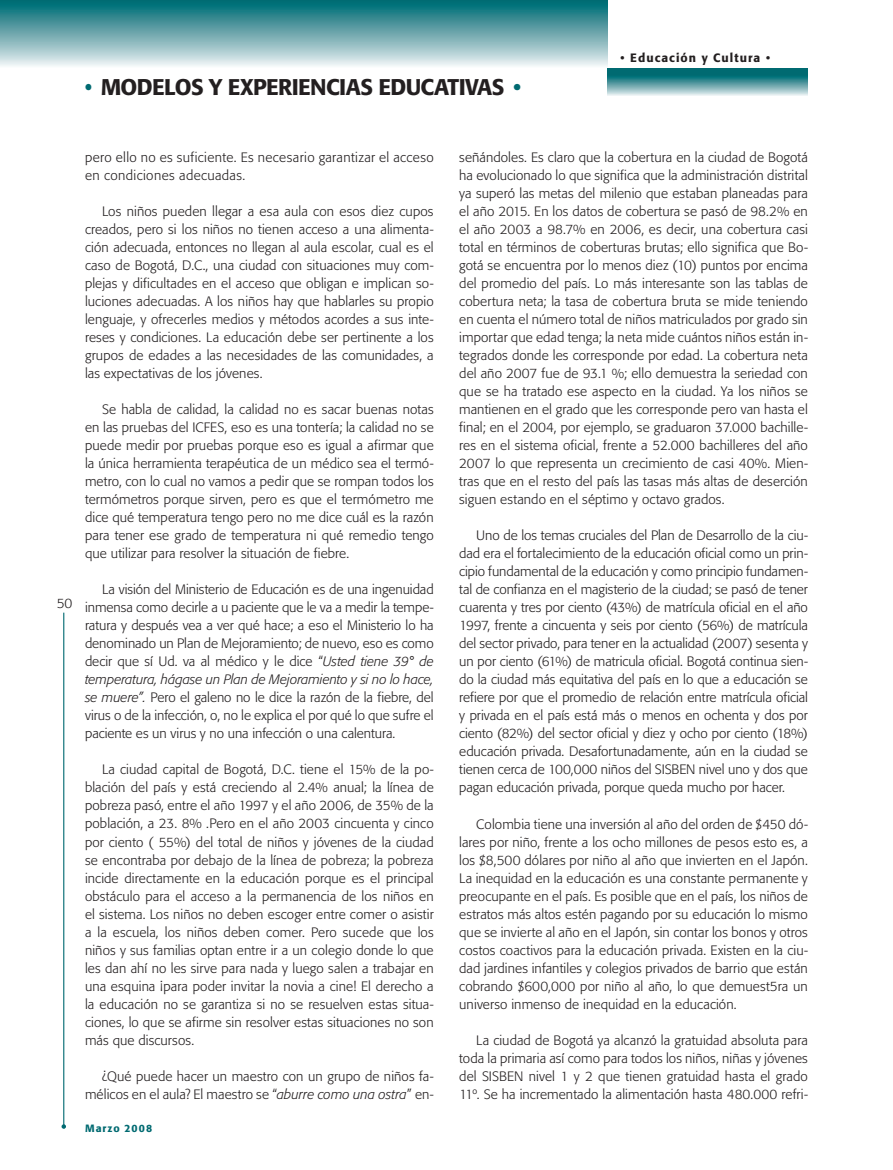
<style>
.page{position:relative;width:893px;height:1170px;background:#fff}
.page>*{position:absolute;margin:0;border:0;box-sizing:border-box;transform-origin:0 0}
.t1{font:500 22.5px "Formata";letter-spacing:-.025em;color:#231f20}
.t2{font:300 13.5px/18px "Formata";letter-spacing:.005em;color:#231f20;text-align:justify}
.t3{font:300 13.5px/18px "Formata";letter-spacing:.03em;color:#231f20}
.t4{font:500 12px "Formata";letter-spacing:.085em;color:#231f20}
.t5{font:500 10.5px "Formata";letter-spacing:.095em;color:#006a71}
.s1{color:#006a71}
.s2{font-style:italic}
</style>
<div class="page">
<div style="left:0;top:0;width:608px;height:68px;background:linear-gradient(to bottom,#00646d,#eef1f3)"></div>
<svg style="left:608px;top:68px;width:200px;height:28px;background:#53999f"></svg>
<hr style="left:63px;top:612px;width:1px;height:514px;background:#006a71">
<svg style="left:62px;top:1124px;width:4px;height:4px"></svg>
<h1 class="t1" style="left:85px;top:73px;width:437px"><span class="s1">•</span> MODELOS Y EXPERIENCIAS EDUCATIVAS <span class="s1">•</span></h1>
<p class="t4" style="left:620px;top:50px;width:151px">• Educación y Cultura •</p>
<p class="t2" style="left:57px;top:594px;width:17px">50</p>
<p class="t3" style="left:85px;top:148px;width:350px">pero ello no es suficiente. Es necesario garantizar el acceso en condiciones adecuadas.</p>
<p class="t2" style="left:85px;top:202px;width:350px;text-indent:17px">Los niños pueden llegar a esa aula con esos diez cupos creados, pero si los niños no tienen acceso a una alimenta&shy;ción adecuada, entonces no llegan al aula escolar, cual es el caso de Bogotá, D.C., una ciudad con situaciones muy com&shy;plejas y dificultades en el acceso que obligan e implican so&shy;luciones adecuadas. A los niños hay que hablarles su propio lenguaje, y ofrecerles medios y métodos acordes a sus inte&shy;reses y condiciones. La educación debe ser pertinente a los grupos de edades a las necesidades de las comunidades, a las expectativas de los jóvenes.</p>
<p class="t2" style="left:85px;top:400px;width:350px;text-indent:17px">Se habla de calidad, la calidad no es sacar buenas notas en las pruebas del ICFES, eso es una tontería; la calidad no se puede medir por pruebas porque eso es igual a afirmar que la única herramienta terapéutica de un médico sea el termó&shy;metro, con lo cual no vamos a pedir que se rompan todos los termómetros porque sirven, pero es que el termómetro me dice qué temperatura tengo pero no me dice cuál es la razón para tener ese grado de temperatura ni qué remedio tengo que utilizar para resolver la situación de fiebre.</p>
<p class="t2" style="left:85px;top:580px;width:350px;text-indent:17px">La visión del Ministerio de Educación es de una ingenuidad inmensa como decirle a u paciente que le va a medir la tempe&shy;ratura y después vea a ver qué hace; a eso el Ministerio lo ha denominado un Plan de Mejoramiento; de nuevo, eso es como decir que sí Ud. va al médico y le dice “<span class="s2">Usted tiene 39° de temperatura, hágase un Plan de Mejoramiento y si no lo hace, se muere”.</span> Pero el galeno no le dice la razón de la fiebre, del virus o de la infección, o, no le explica el por qué lo que sufre el paciente es un virus y no una infección o una calentura.</p>
<p class="t2" style="left:85px;top:760px;width:350px;text-indent:17px">La ciudad capital de Bogotá, D.C. tiene el 15% de la po&shy;blación del país y está creciendo al 2.4% anual; la línea de pobreza pasó, entre el año 1997 y el año 2006, de 35% de la población, a 23. 8% .Pero en el año 2003 cincuenta y cinco por ciento ( 55%) del total de niños y jóvenes de la ciudad se encontraba por debajo de la línea de pobreza; la pobreza incide directamente en la educación porque es el principal obstáculo para el acceso a la permanencia de los niños en el sistema. Los niños no deben escoger entre comer o asistir a la escuela, los niños deben comer. Pero sucede que los niños y sus familias optan entre ir a un colegio donde lo que les dan ahí no les sirve para nada y luego salen a trabajar en una esquina ¡para poder invitar la novia a cine! El derecho a la educación no se garantiza si no se resuelven estas situa&shy;ciones, lo que se afirme sin resolver estas situaciones no son más que discursos.</p>
<p class="t2" style="left:85px;top:1066px;width:350px;text-align:right">¿Qué puede hacer un maestro con un grupo de niños fa&shy;mélicos en el aula? El maestro se “<span class="s2">aburre como una ostra</span>” en-</p>
<p class="t5" style="left:85px;top:1121px;width:69px">Marzo 2008</p>
<p class="t2" style="left:459px;top:148px;width:350px">señándoles. Es claro que la cobertura en la ciudad de Bogotá ha evolucionado lo que significa que la administración distrital ya superó las metas del milenio que estaban planeadas para el año 2015. En los datos de cobertura se pasó de 98.2% en el año 2003 a 98.7% en 2006, es decir, una cobertura casi total en términos de coberturas brutas; ello significa que Bo&shy;gotá se encuentra por lo menos diez (10) puntos por encima del promedio del país. Lo más interesante son las tablas de cobertura neta; la tasa de cobertura bruta se mide teniendo en cuenta el número total de niños matriculados por grado sin importar que edad tenga; la neta mide cuántos niños están in&shy;tegrados donde les corresponde por edad. La cobertura neta del año 2007 fue de 93.1 %; ello demuestra la seriedad con que se ha tratado ese aspecto en la ciudad. Ya los niños se mantienen en el grado que les corresponde pero van hasta el final; en el 2004, por ejemplo, se graduaron 37.000 bachille&shy;res en el sistema oficial, frente a 52.000 bachilleres del año 2007 lo que representa un crecimiento de casi 40%. Mien&shy;tras que en el resto del país las tasas más altas de deserción siguen estando en el séptimo y octavo grados.</p>
<p class="t2" style="left:459px;top:526px;width:350px;text-indent:17px">Uno de los temas cruciales del Plan de Desarrollo de la ciu&shy;dad era el fortalecimiento de la educación oficial como un prin&shy;cipio fundamental de la educación y como principio fundamen&shy;tal de confianza en el magisterio de la ciudad; se pasó de tener cuarenta y tres por ciento (43%) de matrícula oficial en el año 1997, frente a cincuenta y seis por ciento (56%) de matrícula del sector privado, para tener en la actualidad (2007) sesenta y un por ciento (61%) de matricula oficial. Bogotá continua sien&shy;do la ciudad más equitativa del país en lo que a educación se refiere por que el promedio de relación entre matrícula oficial y privada en el país está más o menos en ochenta y dos por ciento (82%) del sector oficial y diez y ocho por ciento (18%) educación privada. Desafortunadamente, aún en la ciudad se tienen cerca de 100,000 niños del SISBEN nivel uno y dos que pagan educación privada, porque queda mucho por hacer.</p>
<p class="t2" style="left:459px;top:814px;width:350px;text-indent:17px">Colombia tiene una inversión al año del orden de $450 dó&shy;lares por niño, frente a los ocho millones de pesos esto es, a los $8,500 dólares por niño al año que invierten en el Japón.<br>La inequidad en la educación es una constante permanente y preocupante en el país. Es posible que en el país, los niños de estratos más altos estén pagando por su educación lo mismo que se invierte al año en el Japón, sin contar los bonos y otros costos coactivos para la educación privada. Existen en la ciu&shy;dad jardines infantiles y colegios privados de barrio que están cobrando $600,000 por niño al año, lo que demuest5ra un universo inmenso de inequidad en la educación.</p>
<p class="t2" style="left:459px;top:1030px;width:350px;text-indent:17px">La ciudad de Bogotá ya alcanzó la gratuidad absoluta para toda la primaria así como para todos los niños, niñas y jóvenes del SISBEN nivel 1 y 2 que tienen gratuidad hasta el grado 11º. Se ha incrementado la alimentación hasta 480.000 refri-</p>
</div>
